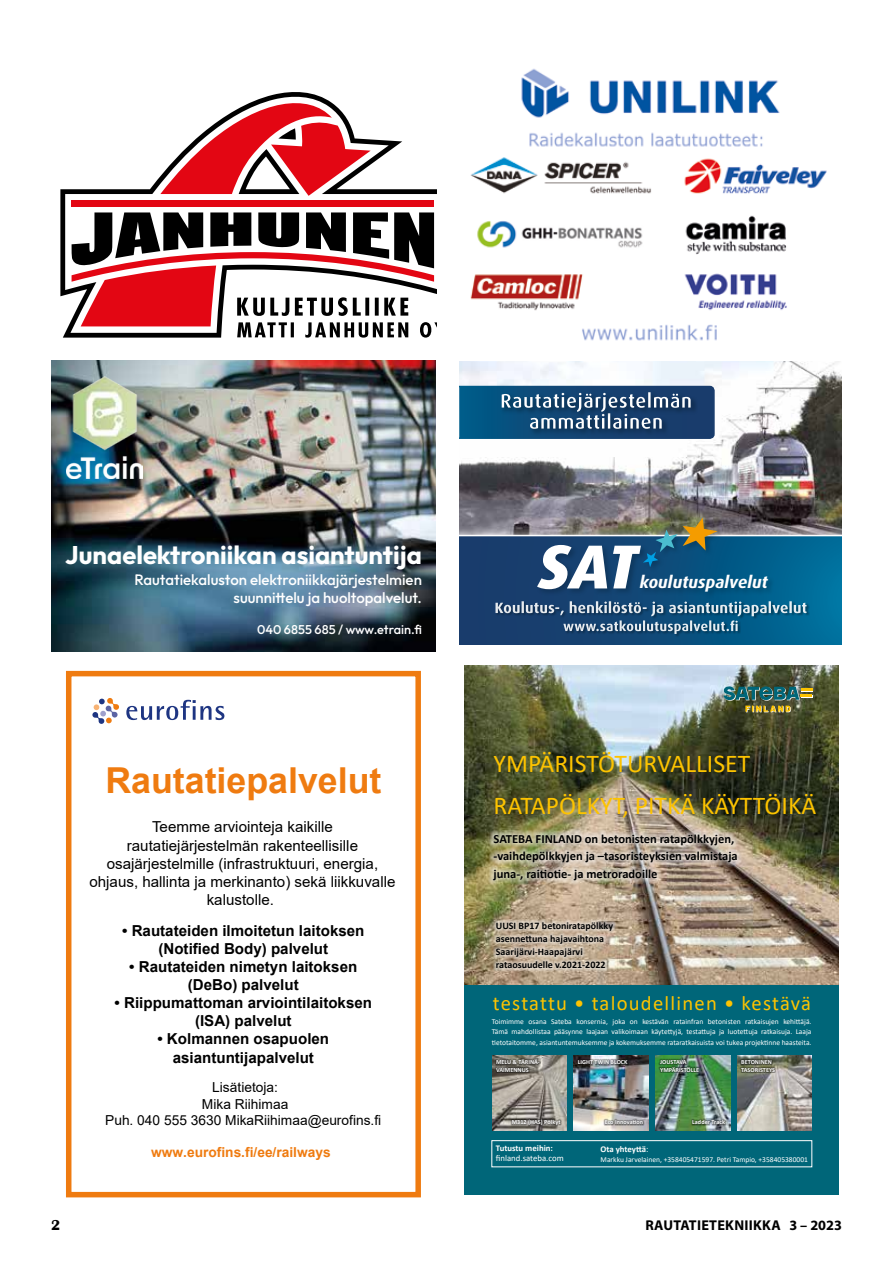
<style>
.page{position:relative;width:893px;height:1263px;background:#fff}
.page>*{position:absolute;margin:0;border:0;box-sizing:border-box;transform-origin:0 0}
.t1{font:italic 800 62.1px "Dax OT";color:#fff}
.t2{font:700 35.7px "Arial";color:#ef7b10}
.t3{font:25.65px/41.4px "Calibri";color:#fdc300}
.t4{font:700 25.5px "Outfit";color:#fff}
.t5{font:20.7px "Calibri";letter-spacing:.06em;color:#fdc300}
.t6{font:italic 700 16.95px "Dax OT";color:#fff}
.t7{font:700 15.15px/18.1px "Arial";color:#000;text-align:center}
.t8{font:15.15px/18.1px "Arial";color:#000;text-align:center}
.t9{font:500 15px/18px "Outfit";color:#fff;text-align:right}
.t10{font:700 15px "Britannic";color:#000}
.t11{font:700 14.25px "Myriad Pro";letter-spacing:.02em;color:#000}
.t12{font:13.8px/16.5px "Arial";color:#000;text-align:center}
.t13{font:700 13.8px "Arial";color:#ef7b10}
.t14{font:500 12.75px "Outfit";color:#fff}
.t15{font:700 12.6px/17.5px "Calibri";color:#000}
.t16{font:700 10.05px/13.2px "Calibri";color:#000}
.t17{font:700 8.7px "Calibri";color:#fff}
.t18{font:8.7px "Calibri";color:#fff}
.t19{font:7.5px/10.1px "Calibri";color:#fff;text-align:justify}
.t20{font:700 6.3px/7.5px "Calibri";color:#fff}
.s1{font-weight:400}
</style>
<div class="page">
<img style="left:459px;top:361px;width:383px;height:157px">
<svg style="left:459px;top:386px;width:256px;height:53px;background:#2b5a81"></svg>
<svg style="left:459px;top:518px;width:383px;height:127px;background:#285b7e"></svg>
<img style="left:470px;top:68px;width:357px;height:273px">
<img style="left:464px;top:665px;width:374px;height:320px">
<div style="left:464px;top:985px;width:374px;height:210px;background:#006679"></div>
<div style="left:491px;top:1140px;width:321px;height:27px;border:1px solid #fff"></div>
<svg style="left:723px;top:686px;width:90px;height:26px;background:#577053"></svg>
<img style="left:655px;top:1055px;width:75px;height:75px">
<img style="left:492px;top:1055px;width:75px;height:75px">
<img style="left:737px;top:1055px;width:75px;height:75px">
<img style="left:574px;top:1055px;width:74px;height:75px">
<svg style="left:510px;top:1118px;width:52px;height:9px"></svg>
<svg style="left:603px;top:1118px;width:41px;height:8px"></svg>
<svg style="left:691px;top:1118px;width:36px;height:8px"></svg>
<svg style="left:494px;top:1057px;width:47px;height:16px"></svg>
<svg style="left:576px;top:1058px;width:53px;height:8px"></svg>
<svg style="left:658px;top:1058px;width:43px;height:15px"></svg>
<svg style="left:739px;top:1058px;width:38px;height:15px"></svg>
<svg style="left:493px;top:918px;width:123px;height:54px;background:#cbbca9"></svg>
<img style="left:488px;top:829px;width:254px;height:56px">
<svg style="left:92px;top:698px;width:27px;height:26px"></svg>
<svg style="left:126px;top:700px;width:98px;height:20px"></svg>
<div style="left:66px;top:671px;width:355px;height:526px;border:6px solid #ef7b10"></div>
<img style="left:51px;top:361px;width:385px;height:290px">
<img style="left:66px;top:376px;width:77px;height:102px">
<svg style="left:60px;top:92px;width:248px;height:246px"></svg>
<svg style="left:65px;top:95px;width:372px;height:238px"></svg>
<svg style="left:332px;top:121px;width:39px;height:75px"></svg>
<svg style="left:81px;top:93px;width:251px;height:233px"></svg>
<div style="left:72px;top:200px;width:362px;height:7px;background:#e30613"></div>
<svg style="left:72px;top:212px;width:362px;height:70px"></svg>
<svg style="left:237px;top:297px;width:200px;height:41px"></svg>
<h3 class="t4" style="left:65px;top:540px;width:358px">Junaelektroniikan asiantuntija</h3>
<h3 class="t9" style="left:134px;top:571px;width:289px">Rautatiekaluston elektroniikkajärjestelmien suunnittelu ja huoltopalvelut.</h3>
<h3 class="t14" style="left:257px;top:622px;width:166px">040 6855 685 / www.etrain.fi</h3>
<h2 class="t2" style="left:105px;top:755px;width:278px">Rautatiepalvelut</h2>
<h3 class="t8" style="left:89px;top:818px;width:308px">Teemme arviointeja kaikille rautatiejärjestelmän rakenteellisille osajärjestelmille (infrastruktuuri, energia, ohjaus, hallinta ja merkinanto) sekä liikkuvalle kalustolle.</h3>
<h3 class="t7" style="left:122px;top:921px;width:244px">• Rautateiden ilmoitetun laitoksen (Notified Body) palvelut</h3>
<h3 class="t7" style="left:129px;top:958px;width:230px">• Rautateiden nimetyn laitoksen (DeBo) palvelut</h3>
<h3 class="t7" style="left:115px;top:994px;width:259px">• Riippumattoman arviointilaitoksen (ISA) palvelut</h3>
<h3 class="t7" style="left:157px;top:1030px;width:173px">• Kolmannen osapuolen asiantuntijapalvelut</h3>
<h3 class="t12" style="left:105px;top:1079px;width:278px">Lisätietoja:<br>Mika Riihimaa<br>Puh. 040 555 3630 MikaRiihimaa@eurofins.fi</h3>
<h3 class="t13" style="left:151px;top:1143px;width:181px">www.eurofins.fi/ee/railways</h3>
<h1 class="t1" style="left:538px;top:527px;width:101px">SAT</h1>
<h3 class="t6" style="left:640px;top:571px;width:130px">koulutuspalvelut</h3>
<h3 class="t3" style="left:494px;top:742px;width:324px">YMPÄRISTÖTURVALLISET<br>RATAPÖLKYT, PITKÄ KÄYTTÖIKÄ</h3>
<h3 class="t15" style="left:494px;top:829px;width:246px">SATEBA FINLAND on betonisten ratapölkkyjen, -vaihdepölkkyjen ja –tasoristeyksien valmistaja juna-, raitiotie- ja metroradoille</h3>
<h3 class="t16" style="left:496px;top:919px;width:119px">UUSI BP17 betoniratapölkky asennettuna hajavaihtona<br>Saarijärvi-Haapajärvi rataosuudelle v.2021-2022</h3>
<h3 class="t5" style="left:493px;top:989px;width:320px">testattu • taloudellinen • kestävä</h3>
<p class="t19" style="left:492px;top:1017px;width:321px">Toimimme osana Sateba konsernia, joka on kestävän ratainfran betonisten ratkaisujen kehittäjä.<br>Tämä mahdollistaa pääsynne laajaan valikoimaan käytettyjä, testattuja ja luotettuja ratkaisuja. Laaja tietotaitomme, asiantuntemuksemme ja kokemuksemme rataratkaisuista voi tukea projektinne haasteita.</p>
<p class="t20" style="left:496px;top:1058px;width:45px">MELU &amp; TÄRINÄ-<br>VAIMENNUS</p>
<p class="t20" style="left:578px;top:1058px;width:51px">LIGHT TWIN BLOCK</p>
<p class="t20" style="left:660px;top:1058px;width:41px">JOUSTAVA<br>YMPÄRISTÖLLE</p>
<p class="t20" style="left:741px;top:1058px;width:35px">BETONINEN<br>TASORISTEYS</p>
<p class="t20" style="left:512px;top:1118px;width:50px">M312 (HAS) Pölkyt</p>
<p class="t20" style="left:605px;top:1118px;width:40px">Eco Innovation</p>
<p class="t20" style="left:692px;top:1118px;width:34px">Ladder Track</p>
<p class="t17" style="left:496px;top:1142px;width:59px">Tutustu meihin:</p>
<p class="t18" style="left:496px;top:1152px;width:69px">finland.sateba.com</p>
<p class="t17" style="left:601px;top:1143px;width:49px">Ota yhteyttä<span class="s1">:</span></p>
<p class="t19" style="left:601px;top:1154px;width:209px">Markku Jarvelainen, +358405471597. Petri Tampio, +358405380001</p>
<h3 class="t10" style="left:51px;top:1216px;width:11px">2</h3>
<h3 class="t11" style="left:645px;top:1216px;width:198px">RAUTATIETEKNIIKKA 3 – 2023</h3>
</div>
